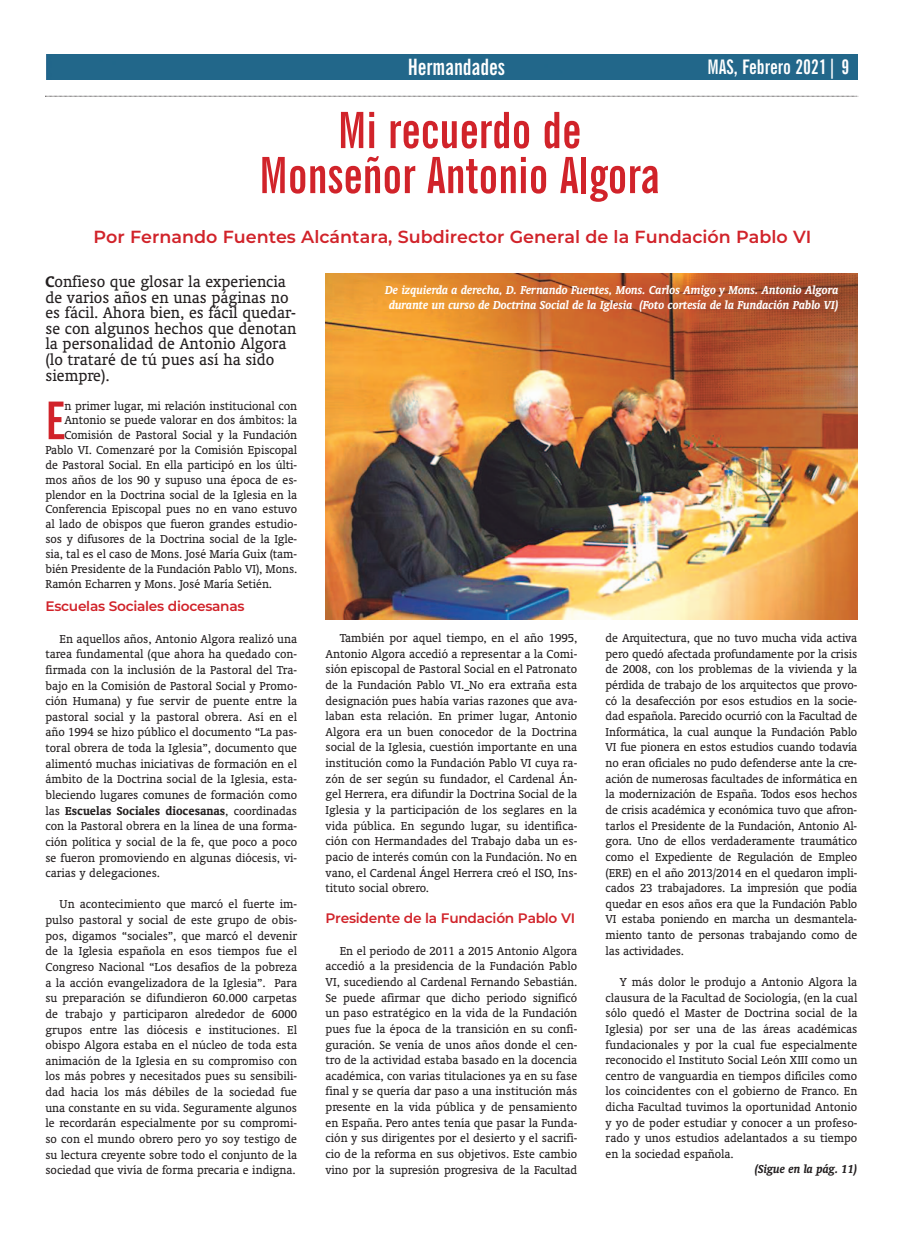
<style>
.page{position:relative;width:904px;height:1234px;background:#fff}
.page>*{position:absolute;margin:0;border:0;box-sizing:border-box;transform-origin:0 0}
.t1{font:700 extra-condensed 52px "News Gothic BT";color:#d1232a}
.t2{font:700 extra-condensed 50px/45px "News Gothic BT";color:#d1232a;text-align:center}
.t3{font:700 extra-condensed 22.5px "News Gothic BT";color:#fff}
.t4{font:700 extra-condensed 20px "News Gothic BT";color:#fff}
.t5{font:17.5px/15.6px "Oranda BT";color:#231f20}
.t6{font:600 17.5px "Montserrat";color:#d1232a}
.t7{font:600 13.75px "Montserrat";letter-spacing:-.02em;color:#d1232a}
.t8{font:13.12px/15.6px "Oranda BT";letter-spacing:-.005em;color:#231f20;text-align:justify}
.t9{font:italic 700 13.12px/15px "Oranda BT";color:#fff}
.t10{font:italic 700 13.12px "Oranda BT";color:#231f20}
.s1{font-weight:700}
</style>
<div class="page">
<div style="left:46px;top:55px;width:811px;height:25px;background:#22678a"></div>
<svg style="left:45px;top:96px;width:813px;height:1px"></svg>
<img style="left:325px;top:273px;width:532px;height:346px">
<p class="t3" style="left:408px;top:54px;width:99px">Hermandades</p>
<p class="t4" style="left:707px;top:55px;width:144px">MAS, Febrero 2021| 9</p>
<p class="t2" style="left:259px;top:108px;width:402px">Mi recuerdo de<br>Monseñor Antonio Algora</p>
<p class="t6" style="left:93px;top:230px;width:719px">Por Fernando Fuentes Alcántara, Subdirector General de la Fundación Pablo VI</p>
<p class="t5" style="left:45px;top:275px;width:252px"><span class="s1">C</span>onfieso que glosar la experiencia de varios años en unas páginas no es fácil. Ahora bien, es fácil quedar&shy;se con algunos hechos que denotan la personalidad de Antonio Algora (lo trataré de tú pues así ha sido siempre).</p>
<p class="t1" style="left:45px;top:391px;width:21px">E</p>
<p class="t8" style="left:64px;top:398px;width:234px">n primer lugar, mi relación institucional con</p>
<p class="t8" style="left:64px;top:413px;width:234px">Antonio se puede valorar en dos ámbitos: la</p>
<p class="t8" style="left:64px;top:428px;width:234px">Comisión de Pastoral Social y la Fundación</p>
<p class="t8" style="left:45px;top:443px;width:253px">Pablo VI. Comenzaré por la Comisión Episcopal</p>
<p class="t8" style="left:45px;top:458px;width:253px">de Pastoral Social. En ella participó en los últi-</p>
<p class="t8" style="left:45px;top:473px;width:253px">mos años de los 90 y supuso una época de es-</p>
<p class="t8" style="left:45px;top:487px;width:253px">plendor en la Doctrina social de la Iglesia en la</p>
<p class="t8" style="left:45px;top:502px;width:253px">Conferencia Episcopal pues no en vano estuvo</p>
<p class="t8" style="left:45px;top:517px;width:253px">al lado de obispos que fueron grandes estudio-</p>
<p class="t8" style="left:45px;top:532px;width:253px">sos y difusores de la Doctrina social de la Igle-</p>
<p class="t8" style="left:45px;top:547px;width:253px">sia, tal es el caso de Mons. José María Guix (tam-</p>
<p class="t8" style="left:45px;top:562px;width:253px">bién Presidente de la Fundación Pablo VI), Mons.</p>
<p class="t8" style="left:45px;top:576px;width:228px">Ramón Echarren y Mons. José María Setién.</p>
<p class="t7" style="left:45px;top:601px;width:201px">Escuelas Sociales diocesanas</p>
<p class="t8" style="left:45px;top:631px;width:253px;text-indent:14px">En aquellos años, Antonio Algora realizó una tarea fundamental (que ahora ha quedado con&shy;firmada con la inclusión de la Pastoral del Tra&shy;bajo en la Comisión de Pastoral Social y Promo&shy;ción Humana) y fue servir de puente entre la pastoral social y la pastoral obrera. Así en el año 1994 se hizo público el documento “La pas&shy;toral obrera de toda la Iglesia”, documento que alimentó muchas iniciativas de formación en el ámbito de la Doctrina social de la Iglesia, esta&shy;bleciendo lugares comunes de formación como las <span class="s1">Escuelas Sociales diocesanas</span>, coordinadas con la Pastoral obrera en la línea de una forma&shy;ción política y social de la fe, que poco a poco se fueron promoviendo en algunas diócesis, vi&shy;carias y delegaciones.</p>
<p class="t8" style="left:45px;top:897px;width:253px;text-indent:14px">Un acontecimiento que marcó el fuerte im&shy;pulso pastoral y social de este grupo de obis&shy;pos, digamos “sociales”, que marcó el devenir de la Iglesia española en esos tiempos fue el Congreso Nacional “Los desafíos de la pobreza a la acción evangelizadora de la Iglesia”. Para su preparación se difundieron 60.000 carpetas de trabajo y participaron alrededor de 6000 grupos entre las diócesis e instituciones. El obispo Algora estaba en el núcleo de toda esta animación de la Iglesia en su compromiso con los más pobres y necesitados pues su sensibili&shy;dad hacia los más débiles de la sociedad fue una constante en su vida. Seguramente algunos le recordarán especialmente por su compromi&shy;so con el mundo obrero pero yo soy testigo de su lectura creyente sobre todo el conjunto de la sociedad que vivía de forma precaria e indigna.</p>
<p class="t9" style="left:385px;top:281px;width:455px">De izquierda a derecha, D. Fernando Fuentes, Mons. Carlos Amigo y Mons. Antonio Algora durante un curso de Doctrina Social de la Iglesia (Foto cortesía de la Fundación Pablo VI)</p>
<p class="t8" style="left:325px;top:631px;width:253px;text-indent:14px">También por aquel tiempo, en el año 1995, Antonio Algora accedió a representar a la Comi&shy;sión episcopal de Pastoral Social en el Patronato de la Fundación Pablo VI. No era extraña esta designación pues había varias razones que ava&shy;laban esta relación. En primer lugar, Antonio Algora era un buen conocedor de la Doctrina social de la Iglesia, cuestión importante en una institución como la Fundación Pablo VI cuya ra&shy;zón de ser según su fundador, el Cardenal Án&shy;gel Herrera, era difundir la Doctrina Social de la Iglesia y la participación de los seglares en la vida pública. En segundo lugar, su identifica&shy;ción con Hermandades del Trabajo daba un es&shy;pacio de interés común con la Fundación. No en vano, el Cardenal Ángel Herrera creó el ISO, Ins&shy;tituto social obrero.</p>
<p class="t7" style="left:325px;top:913px;width:251px">Presidente de la Fundación Pablo VI</p>
<p class="t8" style="left:325px;top:943px;width:253px;text-indent:14px">En el periodo de 2011 a 2015 Antonio Algora accedió a la presidencia de la Fundación Pablo VI, sucediendo al Cardenal Fernando Sebastián.<br>Se puede afirmar que dicho periodo significó un paso estratégico en la vida de la Fundación pues fue la época de la transición en su confi&shy;guración. Se venía de unos años donde el cen&shy;tro de la actividad estaba basado en la docencia académica, con varias titulaciones ya en su fase final y se quería dar paso a una institución más presente en la vida pública y de pensamiento en España. Pero antes tenía que pasar la Funda&shy;ción y sus dirigentes por el desierto y el sacrifi&shy;cio de la reforma en sus objetivos. Este cambio vino por la supresión progresiva de la Facultad</p>
<p class="t8" style="left:605px;top:631px;width:253px">de Arquitectura, que no tuvo mucha vida activa pero quedó afectada profundamente por la crisis de 2008, con los problemas de la vivienda y la pérdida de trabajo de los arquitectos que provo&shy;có la desafección por esos estudios en la socie&shy;dad española. Parecido ocurrió con la Facultad de Informática, la cual aunque la Fundación Pablo VI fue pionera en estos estudios cuando todavía no eran oficiales no pudo defenderse ante la cre&shy;ación de numerosas facultades de informática en la modernización de España. Todos esos hechos de crisis académica y económica tuvo que afron&shy;tarlos el Presidente de la Fundación, Antonio Al&shy;gora. Uno de ellos verdaderamente traumático como el Expediente de Regulación de Empleo (ERE) en el año 2013/2014 en el quedaron impli&shy;cados 23 trabajadores. La impresión que podía quedar en esos años era que la Fundación Pablo VI estaba poniendo en marcha un desmantela&shy;miento tanto de personas trabajando como de las actividades.</p>
<p class="t8" style="left:605px;top:974px;width:253px;text-indent:14px">Y más dolor le produjo a Antonio Algora la clausura de la Facultad de Sociología, (en la cual sólo quedó el Master de Doctrina social de la Iglesia) por ser una de las áreas académicas fundacionales y por la cual fue especialmente reconocido el Instituto Social León XIII como un centro de vanguardia en tiempos difíciles como los coincidentes con el gobierno de Franco. En dicha Facultad tuvimos la oportunidad Antonio y yo de poder estudiar y conocer a un profeso&shy;rado y unos estudios adelantados a su tiempo en la sociedad española.</p>
<p class="t10" style="left:754px;top:1160px;width:104px">(Sigue en la pág. 11)</p>
</div>
